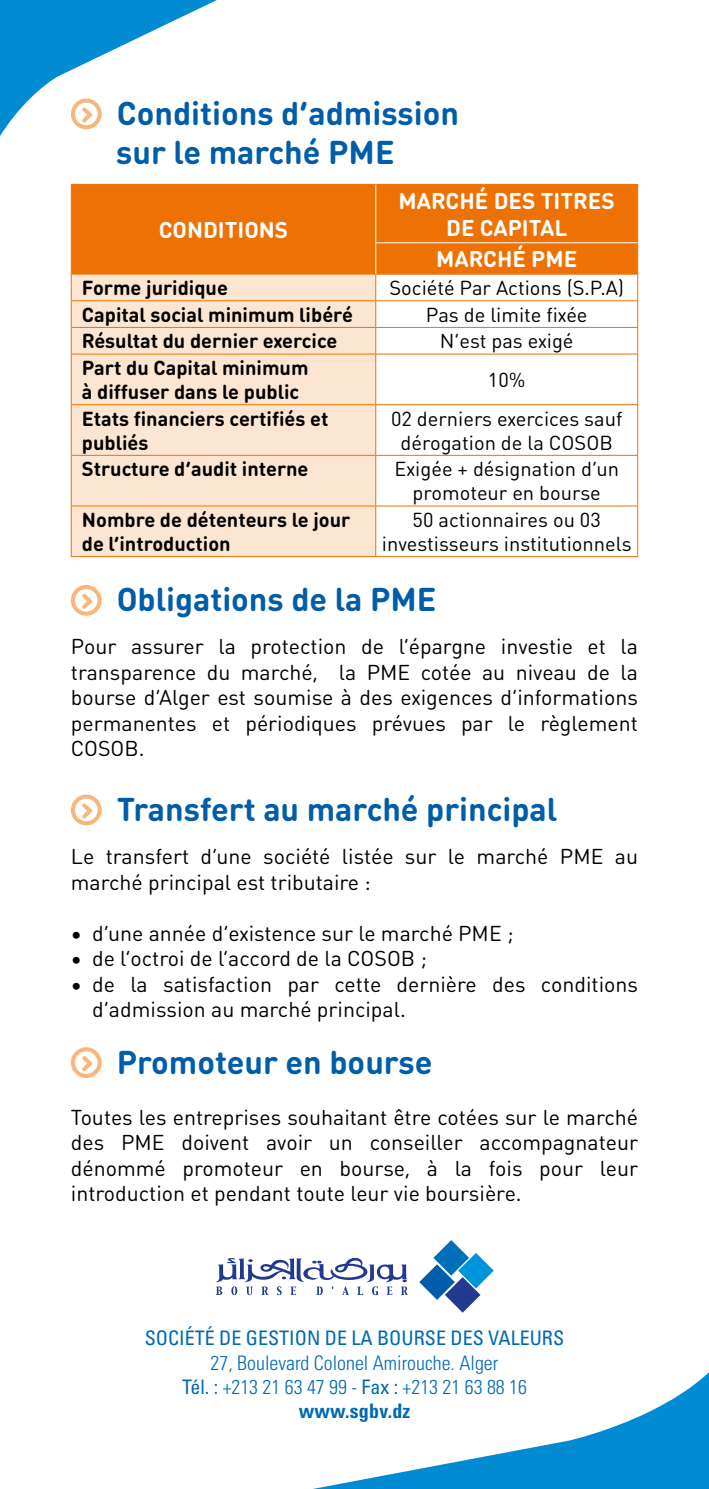
<style>
.page{position:relative;width:709px;height:1489px;background:#fff}
.page>*{position:absolute;margin:0;border:0;box-sizing:border-box;transform-origin:0 0}
.t1{font:700 32.5px/39px "DIN Round Pro";color:#005da9}
.t2{font:700 22.5px/27px "DIN Round Pro";color:#fff;text-align:center}
.t3{font:21.25px/25.5px "DIN Round Pro";color:#000;text-align:justify}
.t4{font:700 20px/24px "DIN Round Pro";color:#000}
.t5{font:20px/24px "DIN Round Pro";color:#000;text-align:center}
.t6{font:300 condensed 20px/24px "Univers LT Std";color:#0069b4;text-align:center}
.t7{font:condensed 20px "Univers LT Std";color:#0069b4}
.s1{font-weight:400}
.s2{font-weight:700}
</style>
<div class="page">
<svg style="left:318px;top:1312px;width:391px;height:176px"></svg>
<svg style="left:0;top:0;width:291px;height:248px"></svg>
<svg style="left:71px;top:99px;width:31px;height:30px"></svg>
<div style="left:72px;top:185px;width:565px;height:89px;background:#ee7203"></div>
<div style="left:72px;top:275px;width:303px;height:281px;background:#fde6d1"></div>
<hr style="left:71px;top:184px;width:305px;height:1px;background:#ee7203">
<hr style="left:71px;top:185px;width:1px;height:58px;background:#ee7203">
<hr style="left:71px;top:243px;width:1px;height:31px;background:#ee7203">
<hr style="left:376px;top:184px;width:262px;height:1px;background:#ee7203">
<hr style="left:637px;top:185px;width:1px;height:58px;background:#ee7203">
<hr style="left:637px;top:243px;width:1px;height:31px;background:#ee7203">
<hr style="left:71px;top:274px;width:305px;height:1px;background:#ee7203">
<hr style="left:376px;top:274px;width:262px;height:1px;background:#ee7203">
<hr style="left:71px;top:300px;width:305px;height:1px;background:#ee7203">
<hr style="left:376px;top:300px;width:262px;height:1px;background:#ee7203">
<hr style="left:71px;top:327px;width:305px;height:1px;background:#ee7203">
<svg style="left:71px;top:274px;width:1px;height:79px"></svg>
<hr style="left:376px;top:327px;width:262px;height:1px;background:#ee7203">
<svg style="left:375px;top:274px;width:1px;height:79px"></svg>
<svg style="left:637px;top:274px;width:1px;height:79px"></svg>
<hr style="left:71px;top:353px;width:305px;height:1px;background:#ee7203">
<hr style="left:71px;top:354px;width:1px;height:50px;background:#ee7203">
<hr style="left:376px;top:353px;width:262px;height:1px;background:#ee7203">
<hr style="left:375px;top:354px;width:1px;height:50px;background:#ee7203">
<hr style="left:637px;top:354px;width:1px;height:50px;background:#ee7203">
<hr style="left:71px;top:404px;width:305px;height:1px;background:#ee7203">
<hr style="left:71px;top:405px;width:1px;height:50px;background:#ee7203">
<hr style="left:376px;top:404px;width:262px;height:1px;background:#ee7203">
<hr style="left:375px;top:405px;width:1px;height:50px;background:#ee7203">
<hr style="left:637px;top:405px;width:1px;height:50px;background:#ee7203">
<hr style="left:71px;top:455px;width:305px;height:1px;background:#ee7203">
<hr style="left:71px;top:455px;width:1px;height:50px;background:#ee7203">
<hr style="left:376px;top:455px;width:262px;height:1px;background:#ee7203">
<hr style="left:375px;top:455px;width:1px;height:50px;background:#ee7203">
<hr style="left:637px;top:455px;width:1px;height:50px;background:#ee7203">
<hr style="left:71px;top:505px;width:305px;height:1px;background:#ee7203">
<hr style="left:71px;top:506px;width:1px;height:50px;background:#ee7203">
<hr style="left:376px;top:505px;width:262px;height:1px;background:#ee7203">
<hr style="left:375px;top:506px;width:1px;height:50px;background:#ee7203">
<hr style="left:637px;top:506px;width:1px;height:50px;background:#ee7203">
<hr style="left:71px;top:556px;width:305px;height:1px;background:#ee7203">
<hr style="left:376px;top:556px;width:262px;height:1px;background:#ee7203">
<hr style="left:375px;top:185px;width:1px;height:57px;background:#fff">
<hr style="left:375px;top:242px;width:262px;height:1px;background:#fff">
<hr style="left:375px;top:243px;width:1px;height:31px;background:#fff">
<svg style="left:71px;top:585px;width:31px;height:30px"></svg>
<svg style="left:71px;top:794px;width:31px;height:31px"></svg>
<svg style="left:71px;top:1047px;width:31px;height:30px"></svg>
<svg style="left:215px;top:1257px;width:193px;height:37px"></svg>
<svg style="left:419px;top:1240px;width:75px;height:72px"></svg>
<h1 class="t1" style="left:116px;top:92px;width:344px">Conditions d’admission sur le marché PME</h1>
<p class="t2" style="left:159px;top:215px;width:131px">CONDITIONS</p>
<p class="t2" style="left:398px;top:186px;width:218px">MARCHÉ DES TITRES<br>DE CAPITAL</p>
<p class="t2" style="left:436px;top:244px;width:143px">MARCHÉ PME</p>
<p class="t4" style="left:82px;top:275px;width:148px">Forme juridique</p>
<p class="t5" style="left:389px;top:275px;width:236px">Société Par Actions (S.P.A)</p>
<p class="t4" style="left:82px;top:302px;width:272px">Capital social minimum libéré</p>
<p class="t5" style="left:426px;top:302px;width:163px">Pas de limite fixée</p>
<p class="t4" style="left:82px;top:328px;width:257px">Résultat du dernier exercice</p>
<p class="t5" style="left:440px;top:328px;width:135px">N’est pas exigé</p>
<p class="t4" style="left:82px;top:355px;width:228px">Part du Capital minimum à diffuser dans le public</p>
<p class="t5" style="left:488px;top:367px;width:39px">10%</p>
<p class="t4" style="left:82px;top:405px;width:248px">Etats financiers certifiés et publiés</p>
<p class="t5" style="left:391px;top:406px;width:233px">02 derniers exercices sauf dérogation de la COSOB</p>
<p class="t4" style="left:82px;top:456px;width:228px">Structure d’audit interne</p>
<p class="t5" style="left:394px;top:456px;width:226px">Exigée + désignation d’un promoteur en bourse</p>
<p class="t4" style="left:82px;top:507px;width:270px">Nombre de détenteurs le jour de l’introduction</p>
<p class="t5" style="left:382px;top:507px;width:251px">50 actionnaires ou 03 investisseurs institutionnels</p>
<h1 class="t1" style="left:117px;top:579px;width:321px">Obligations de la PME</h1>
<p class="t3" style="left:71px;top:633px;width:568px">Pour assurer la protection de l’épargne investie et la transparence du marché, la PME cotée au niveau de la bourse d’Alger est soumise à des exigences d’informations permanentes et périodiques prévues par le règlement COSOB.</p>
<h1 class="t1" style="left:117px;top:788px;width:442px">Transfert au marché principal</h1>
<p class="t3" style="left:71px;top:842px;width:568px">Le transfert d’une société listée sur le marché PME au marché principal est tributaire :</p>
<p class="t3" style="left:71px;top:919px;width:444px">• d’une année d’existence sur le marché PME ;</p>
<p class="t3" style="left:71px;top:944px;width:357px">• de l’octroi de l’accord de la COSOB ;</p>
<p class="t3" style="left:92px;top:970px;width:547px;text-indent:-21px">• de la satisfaction par cette dernière des conditions d’admission au marché principal.</p>
<h1 class="t1" style="left:117px;top:1041px;width:317px">Promoteur en bourse</h1>
<p class="t3" style="left:71px;top:1103px;width:568px">Toutes les entreprises souhaitant être cotées sur le marché des PME doivent avoir un conseiller accompagnateur dénommé promoteur en bourse, à la fois pour leur introduction et pendant toute leur vie boursière.</p>
<p class="t7" style="left:145px;top:1324px;width:421px">SOCIÉTÉ DE GESTION DE LA BOURSE DES VALEURS</p>
<p class="t6" style="left:182px;top:1350px;width:346px">27, Boulevard Colonel Amirouche. Alger<br><span class="s1">Tél. :</span> +213 21 63 47 99 - <span class="s1">Fax :</span> +213 21 63 88 16 <span class="s2">www.sgbv.dz</span></p>
</div>
